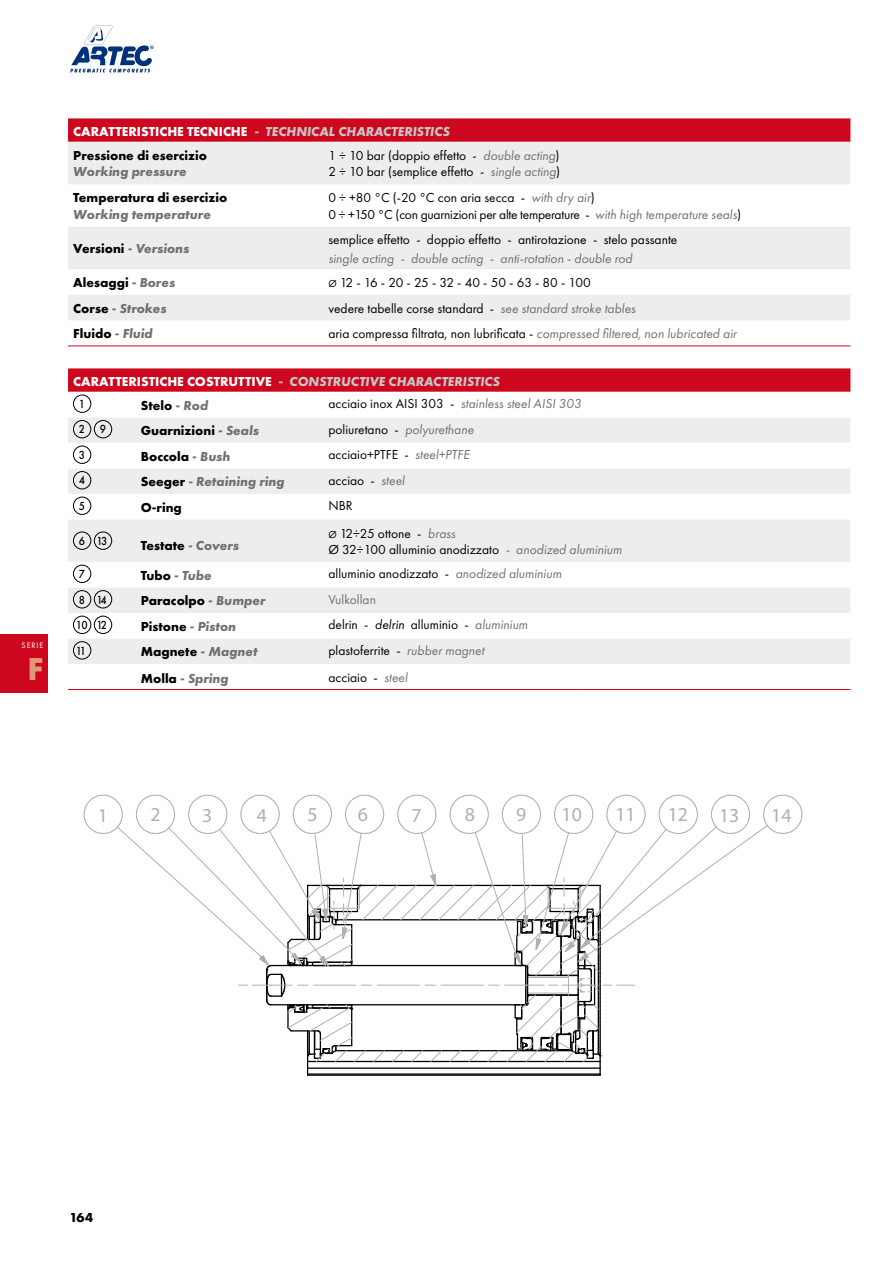
<style>
.page{position:relative;width:893px;height:1263px;background:#fff}
.page>*{position:absolute;margin:0;border:0;box-sizing:border-box;transform-origin:0 0}
.t1{font:700 32.85px "Futura PT";color:#e69679}
.t2{font:19.8px "Arial";color:#afb0b2}
.t3{font:13.5px/16.5px "Futura PT";color:#000}
.t4{font:700 13.5px "Futura PT";color:#000}
.t5{font:italic 700 13.5px/24.2px "Futura PT";color:#c6c7c8}
.t6{font:italic 700 13.5px "Futura PT";color:#707172}
.t7{font:13.5px/16.5px "Futura PT";letter-spacing:-.02em;color:#000}
.t8{font:italic 13.5px "Futura PT";color:#707172}
.t9{font:13.5px "Futura PT";letter-spacing:-.025em;color:#000}
.t10{font:13.5px "Futura PT";color:#707172}
.t11{font:500 12.15px "Futura PT";letter-spacing:-.205em;color:#000;scale:.91 1}
.t12{font:8.25px "Futura PT";letter-spacing:.11em;color:#fff}
.s1{font-style:normal;color:#fff}
.s2{font-style:normal;color:#000}
.s3{font-style:italic;color:#707172}
.s4{font-size:10.5px}
.s5{font-style:italic}
</style>
<div class="page">
<svg style="left:70px;top:26px;width:84px;height:47px"></svg>
<div style="left:0;top:634px;width:48px;height:58px;background:#cd071e"></div>
<svg style="left:68px;top:118px;width:782px;height:24px;background:#ce0e24"></svg>
<div style="left:68px;top:142px;width:782px;height:42px;background:#eceded"></div>
<svg style="left:68px;top:227px;width:782px;height:165px"></svg>
<svg style="left:68px;top:394px;width:782px;height:270px;fill:#eceded"></svg>
<svg style="left:68px;top:562px;width:782px;height:76px"></svg>
<hr style="left:68px;top:346px;width:255px;height:1px;background:#cd071e">
<hr style="left:323px;top:346px;width:258px;height:1px;background:#cd071e">
<hr style="left:581px;top:346px;width:269px;height:1px;background:#cd071e">
<hr style="left:68px;top:689px;width:255px;height:1px;background:#cd071e">
<hr style="left:323px;top:689px;width:258px;height:1px;background:#cd071e">
<hr style="left:581px;top:689px;width:269px;height:1px;background:#cd071e">
<div style="left:73px;top:395px;width:18px;height:18px;border:1px solid #000;border-radius:50%"></div>
<div style="left:73px;top:420px;width:18px;height:18px;border:1px solid #000;border-radius:50%"></div>
<div style="left:94px;top:420px;width:18px;height:18px;border:1px solid #000;border-radius:50%"></div>
<div style="left:73px;top:446px;width:18px;height:18px;border:1px solid #000;border-radius:50%"></div>
<div style="left:73px;top:471px;width:18px;height:18px;border:1px solid #000;border-radius:50%"></div>
<div style="left:73px;top:497px;width:18px;height:18px;border:1px solid #000;border-radius:50%"></div>
<div style="left:73px;top:532px;width:18px;height:17px;border:1px solid #000;border-radius:50%"></div>
<div style="left:94px;top:532px;width:18px;height:17px;border:1px solid #000;border-radius:50%"></div>
<div style="left:73px;top:565px;width:18px;height:18px;border:1px solid #000;border-radius:50%"></div>
<div style="left:73px;top:590px;width:18px;height:18px;border:1px solid #000;border-radius:50%"></div>
<div style="left:94px;top:590px;width:18px;height:18px;border:1px solid #000;border-radius:50%"></div>
<div style="left:73px;top:616px;width:18px;height:18px;border:1px solid #000;border-radius:50%"></div>
<div style="left:94px;top:616px;width:18px;height:18px;border:1px solid #000;border-radius:50%"></div>
<div style="left:73px;top:641px;width:18px;height:18px;border:1px solid #000;border-radius:50%"></div>
<hr style="left:308px;top:1074px;width:292px;height:2px;background:#000">
<svg style="left:83px;top:795px;width:719px;height:280px"></svg>
<p class="t12" style="left:22px;top:641px;width:23px">SERIE</p>
<h1 class="t1" style="left:27px;top:647px;width:17px">F</h1>
<p class="t5" style="left:73px;top:119px;width:378px"><span class="s1">CARATTERISTICHE TECNICHE</span> - TECHNICAL CHARACTERISTICS<br><span class="s2">Pressione di esercizio</span></p>
<p class="t6" style="left:73px;top:164px;width:115px">Working pressure</p>
<p class="t3" style="left:328px;top:147px;width:233px">1 ÷ 10 bar (doppio effetto - <span class="s3">double acting</span>)<br>2 ÷ 10 bar (semplice effetto - <span class="s3">single acting</span>)</p>
<p class="t4" style="left:73px;top:189px;width:156px">Temperatura di esercizio</p>
<p class="t6" style="left:73px;top:206px;width:139px">Working temperature</p>
<p class="t6" style="left:73px;top:240px;width:118px"><span class="s2">Versioni</span> - Versions</p>
<p class="t7" style="left:328px;top:190px;width:414px">0 ÷ +80 °C (-20 °C con aria secca - <span class="s3">with dry air</span>)<br>0 ÷ +150 °C (con guarnizioni per alte temperature - <span class="s3">with high temperature seals</span>)</p>
<p class="t3" style="left:328px;top:231px;width:350px">semplice effetto - doppio effetto - antirotazione - stelo passante</p>
<p class="t8" style="left:328px;top:250px;width:305px">single acting - double acting - anti-rotation - double rod</p>
<p class="t4" style="left:73px;top:274px;width:104px">Alesaggi <span class="s3">- Bores</span></p>
<p class="t9" style="left:328px;top:275px;width:264px"><span class="s4">Ø</span> 12 - 16 - 20 - 25 - 32 - 40 - 50 - 63 - 80 - 100</p>
<p class="t6" style="left:73px;top:300px;width:95px"><span class="s2">Corse</span> - Strokes</p>
<p class="t3" style="left:328px;top:300px;width:309px">vedere tabelle corse standard - <span class="s3">see standard stroke tables</span></p>
<p class="t4" style="left:73px;top:325px;width:81px">Fluido <span class="s3">- Fluid</span></p>
<p class="t3" style="left:328px;top:325px;width:410px">aria compressa filtrata, non lubrificata - <span class="s3">compressed filtered, non lubricated air</span></p>
<p class="t5" style="left:73px;top:369px;width:428px"><span class="s1">CARATTERISTICHE COSTRUTTIVE</span> - CONSTRUCTIVE CHARACTERISTICS</p>
<p class="t11" style="left:79px;top:397px;width:8px">1</p>
<p class="t4" style="left:141px;top:396px;width:69px">Stelo <span class="s3">- Rod</span></p>
<p class="t8" style="left:328px;top:396px;width:255px"><span class="s2">acciaio inox AISI 303 -</span> stainless steel AISI 303</p>
<p class="t11" style="left:79px;top:422px;width:31px">2 9</p>
<p class="t4" style="left:141px;top:422px;width:120px">Guarnizioni <span class="s3">- Seals</span></p>
<p class="t3" style="left:328px;top:421px;width:147px">poliuretano - <span class="s3">polyurethane</span></p>
<p class="t11" style="left:79px;top:448px;width:8px">3</p>
<p class="t4" style="left:141px;top:447px;width:91px">Boccola <span class="s3">- Bush</span></p>
<p class="t3" style="left:328px;top:446px;width:143px">acciaio+PTFE - <span class="s3">steel+PTFE</span></p>
<p class="t11" style="left:79px;top:473px;width:8px">4</p>
<p class="t6" style="left:141px;top:473px;width:145px"><span class="s2">Seeger</span> - Retaining ring</p>
<p class="t3" style="left:328px;top:472px;width:78px">acciao - <span class="s3">steel</span></p>
<p class="t11" style="left:79px;top:499px;width:8px">5</p>
<p class="t4" style="left:141px;top:498px;width:43px">O-ring</p>
<p class="t3" style="left:328px;top:497px;width:26px">NBR</p>
<p class="t11" style="left:79px;top:533px;width:33px">6 13</p>
<p class="t4" style="left:141px;top:536px;width:100px">Testate <span class="s3">- Covers</span></p>
<p class="t3" style="left:328px;top:525px;width:295px"><span class="s4">Ø</span> 12÷25 ottone - <span class="s3">brass<br></span>Ø 32÷100 alluminio anodizzato <span class="s3">- anodized aluminium</span></p>
<p class="t11" style="left:79px;top:567px;width:8px">7</p>
<p class="t6" style="left:141px;top:567px;width:73px"><span class="s2">Tubo</span> - Tube</p>
<p class="t3" style="left:328px;top:565px;width:235px">alluminio anodizzato - <span class="s3">anodized aluminium</span></p>
<p class="t11" style="left:79px;top:592px;width:32px">8 14</p>
<p class="t4" style="left:141px;top:592px;width:126px">Paracolpo <span class="s3">- Bumper</span></p>
<p class="t10" style="left:328px;top:591px;width:49px">Vulkollan</p>
<p class="t11" style="left:76px;top:618px;width:36px">10 12</p>
<p class="t4" style="left:141px;top:617px;width:97px">Pistone <span class="s3">- Piston</span></p>
<p class="t3" style="left:328px;top:616px;width:201px">delrin - <span class="s5">delrin</span> alluminio - <span class="s3">aluminium</span></p>
<p class="t11" style="left:76px;top:643px;width:13px">11</p>
<p class="t4" style="left:141px;top:643px;width:118px">Magnete <span class="s3">- Magnet</span></p>
<p class="t3" style="left:328px;top:642px;width:157px">plastoferrite - <span class="s3">rubber magnet</span></p>
<p class="t6" style="left:141px;top:670px;width:90px"><span class="s2">Molla</span> - Spring</p>
<p class="t3" style="left:328px;top:669px;width:81px">acciaio - <span class="s3">steel</span></p>
<h2 class="t2" style="left:98px;top:803px;width:12px">1</h2>
<h2 class="t2" style="left:151px;top:802px;width:12px">2</h2>
<h2 class="t2" style="left:202px;top:803px;width:12px">3</h2>
<h2 class="t2" style="left:257px;top:803px;width:12px">4</h2>
<h2 class="t2" style="left:308px;top:802px;width:12px">5</h2>
<h2 class="t2" style="left:358px;top:802px;width:12px">6</h2>
<h2 class="t2" style="left:411px;top:803px;width:12px">7</h2>
<h2 class="t2" style="left:465px;top:802px;width:12px">8</h2>
<h2 class="t2" style="left:516px;top:802px;width:12px">9</h2>
<h2 class="t2" style="left:562px;top:802px;width:22px">10</h2>
<h2 class="t2" style="left:615px;top:802px;width:22px">11</h2>
<h2 class="t2" style="left:668px;top:802px;width:22px">12</h2>
<h2 class="t2" style="left:719px;top:803px;width:22px">13</h2>
<h2 class="t2" style="left:771px;top:803px;width:22px">14</h2>
<p class="t4" style="left:70px;top:1209px;width:25px">164</p>
</div>
